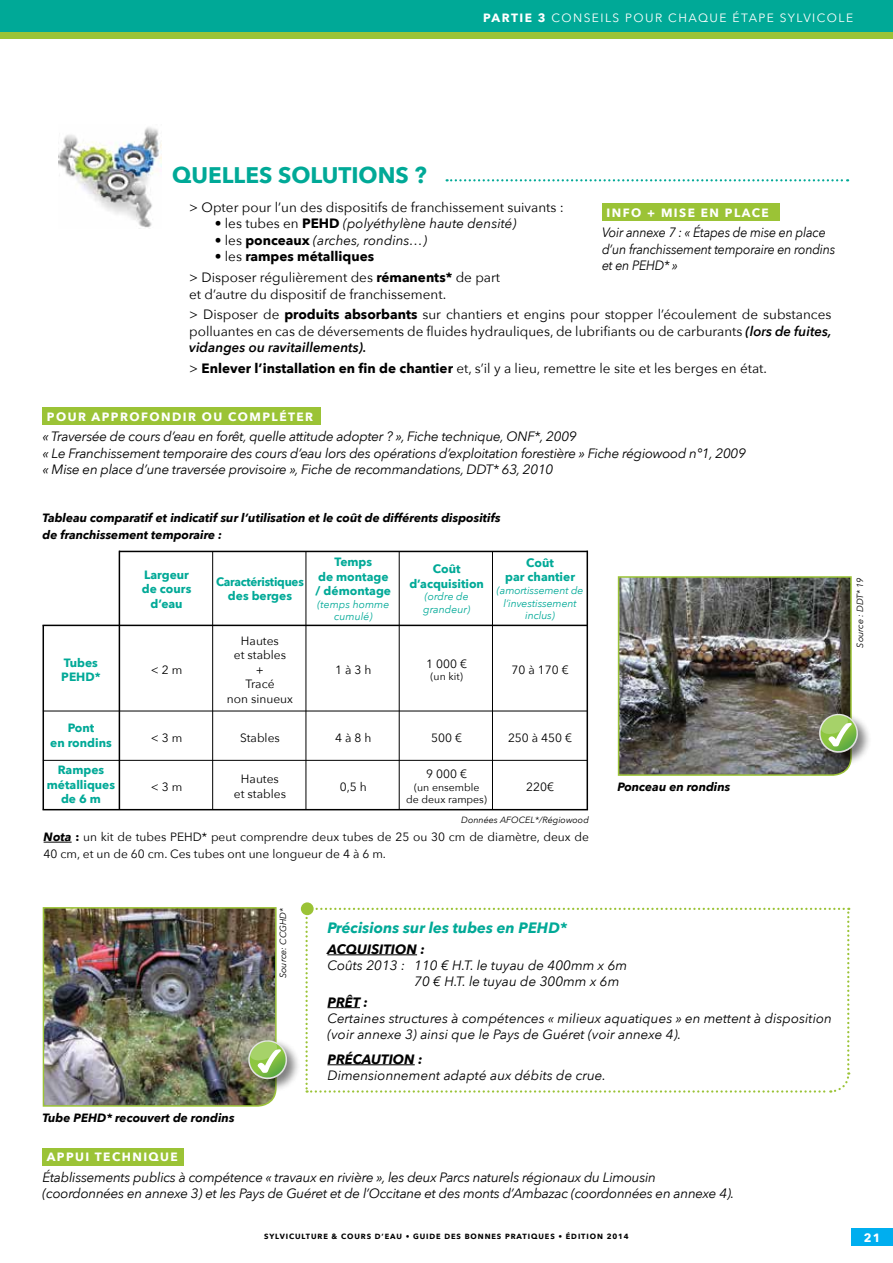
<style>
.page{position:relative;width:893px;height:1263px;background:#fff}
.page>*{position:absolute;margin:0;border:0;box-sizing:border-box;transform-origin:0 0}
.t1{font:700 22.5px "Avenir Next";color:#00a997}
.t2{font:italic 700 15px "Avenir Next";color:#00a997}
.t3{font:italic 13.5px/16.5px "Avenir Next";letter-spacing:-.02em;color:#000}
.t4{font:13.5px/20.7px "Avenir Next";color:#000}
.t5{font:italic 13.5px/16.2px "Avenir Next";color:#000}
.t6{font:italic 13.5px/16.5px "Avenir Next";letter-spacing:-.02em;color:#000;scale:.93 1}
.t7{font:italic 700 13.5px "Avenir Next";color:#000}
.t8{font:12px/14.4px "Avenir Next";color:#000;text-align:center}
.t9{font:italic 700 12px/16.5px "Avenir Next";color:#000}
.t10{font:700 12px/14.4px "Avenir Next";color:#00a997;text-align:center}
.t11{font:700 12px "Avenir Next";letter-spacing:.12em;color:#fff}
.t12{font:12px "Avenir Next";letter-spacing:.12em;color:#fff}
.t13{font:700 12px/14.4px "Avenir Next";letter-spacing:-.02em;color:#00a997;text-align:center}
.t14{font:italic 10.5px/12.6px "Avenir Next";letter-spacing:-.01em;color:#00a997;text-align:center}
.t15{font:10.5px/12.6px "Avenir Next";color:#000;text-align:center}
.t16{font:italic 9px "Avenir Next";color:#000}
.t17{font:700 7.5px "Avenir Next";letter-spacing:.12em;color:#000}
.s1{font-weight:700}
.s2{font-style:normal}
.s3{font-weight:700;font-style:normal}
.s4{font-weight:600;font-style:italic}
.s5{font-weight:700;font-style:italic}
</style>
<div class="page">
<div style="left:0;top:7px;width:893px;height:32px;background:#9bc336"></div>
<div style="left:0;top:0;width:893px;height:32px;background:#00a997"></div>
<div style="left:43px;top:1148px;width:141px;height:17px;background:#9bc336"></div>
<div style="left:602px;top:204px;width:177px;height:17px;background:#9bc336"></div>
<div style="left:43px;top:408px;width:278px;height:17px;background:#9bc336"></div>
<svg style="left:447px;top:179px;width:401px;height:2px"></svg>
<svg style="left:305px;top:908px;width:546px;height:185px"></svg>
<hr style="left:327px;top:954px;width:90px;height:1px;background:#000">
<hr style="left:327px;top:1007px;width:33px;height:1px;background:#000">
<hr style="left:327px;top:1064px;width:88px;height:1px;background:#000">
<div style="left:301px;top:902px;width:13px;height:13px;background:#9bc336;border-radius:50%"></div>
<div style="left:851px;top:1229px;width:42px;height:17px;background:#00aeef"></div>
<img style="left:617px;top:576px;width:235px;height:200px">
<div style="left:817px;top:712px;width:55px;height:55px;background:#000;opacity:.5"></div>
<svg style="left:817px;top:712px;width:42px;height:42px"></svg>
<img style="left:42px;top:907px;width:235px;height:200px">
<div style="left:246px;top:1038px;width:55px;height:55px;background:#000;opacity:.5"></div>
<svg style="left:247px;top:1039px;width:42px;height:42px"></svg>
<img style="left:58px;top:127px;width:104px;height:101px">
<svg style="left:44px;top:842px;width:28px;height:1px"></svg>
<hr style="left:119px;top:551px;width:1px;height:259px;background:#000">
<hr style="left:212px;top:551px;width:1px;height:259px;background:#000">
<hr style="left:306px;top:551px;width:1px;height:259px;background:#000">
<hr style="left:399px;top:551px;width:1px;height:259px;background:#000">
<hr style="left:492px;top:551px;width:1px;height:259px;background:#000">
<hr style="left:587px;top:551px;width:1px;height:259px;background:#000">
<hr style="left:43px;top:625px;width:1px;height:184px;background:#000">
<hr style="left:119px;top:551px;width:469px;height:1px;background:#000">
<hr style="left:43px;top:625px;width:545px;height:1px;background:#000">
<hr style="left:43px;top:711px;width:545px;height:1px;background:#000">
<hr style="left:43px;top:760px;width:545px;height:1px;background:#000">
<hr style="left:43px;top:809px;width:545px;height:1px;background:#000">
<p class="t12" style="left:483px;top:10px;width:371px"><span class="s1">PARTIE 3</span> CONSEILS POUR CHAQUE ÉTAPE SYLVICOLE</p>
<h1 class="t1" style="left:172px;top:161px;width:256px">QUELLES SOLUTIONS ?</h1>
<p class="t4" style="left:189px;top:197px;width:376px">&gt; Opter pour l’un des dispositifs de franchissement suivants :</p>
<p class="t5" style="left:215px;top:216px;width:303px"><span class="s2">• les tubes en</span> <span class="s3">PEHD</span> (polyéthylène haute densité)</p>
<p class="t5" style="left:215px;top:232px;width:214px"><span class="s2">• les</span> <span class="s3">ponceaux</span> (arches, rondins…)</p>
<p class="t4" style="left:189px;top:246px;width:312px;text-indent:26px">• les <span class="s1">rampes métalliques<br></span>&gt; Disposer régulièrement des <span class="s1">rémanents*</span> de part</p>
<p class="t4" style="left:189px;top:284px;width:644px">et d’autre du dispositif de franchissement.<br>&gt; Disposer de <span class="s1">produits absorbants</span> sur chantiers et engins pour stopper l’écoulement de substances</p>
<p class="t4" style="left:189px;top:323px;width:644px;line-height:16.5px">polluantes en cas de déversements de fluides hydrauliques, de lubrifiants ou de carburants <span class="s4">(lors de fuites, vidanges ou ravitaillements).</span></p>
<p class="t4" style="left:189px;top:358px;width:579px">&gt; <span class="s1">Enlever l’installation en fin de chantier</span> et, s’il y a lieu, remettre le site et les berges en état.</p>
<p class="t11" style="left:606px;top:205px;width:164px">INFO + MISE EN PLACE</p>
<p class="t6" style="left:602px;top:224px;width:252px">Voir annexe 7 : « Étapes de mise en place d’un franchissement temporaire en rondins et en PEHD* »</p>
<p class="t11" style="left:47px;top:409px;width:268px">POUR APPROFONDIR OU COMPLÉTER</p>
<p class="t3" style="left:43px;top:428px;width:705px">« Traversée de cours d’eau en forêt, quelle attitude adopter ? », Fiche technique, ONF*, 2009<br>« Le Franchissement temporaire des cours d’eau lors des opérations d’exploitation forestière » Fiche régiowood n°1, 2009 « Mise en place d’une traversée provisoire », Fiche de recommandations, DDT* 63, 2010</p>
<p class="t9" style="left:43px;top:510px;width:460px">Tableau comparatif et indicatif sur l’utilisation et le coût de différents dispositifs de franchissement temporaire :</p>
<p class="t10" style="left:61px;top:655px;width:41px;text-align:left">Tubes<br>PEHD*</p>
<p class="t10" style="left:50px;top:721px;width:63px">Pont<br>en rondins</p>
<p class="t10" style="left:47px;top:763px;width:70px">Rampes métalliques de 6 m</p>
<p class="t10" style="left:142px;top:567px;width:51px">Largeur de cours d’eau</p>
<p class="t13" style="left:216px;top:574px;width:89px">Caractéristiques des berges</p>
<p class="t8" style="left:151px;top:662px;width:33px">&lt; 2 m</p>
<p class="t8" style="left:151px;top:730px;width:33px">&lt; 3 m</p>
<p class="t8" style="left:151px;top:779px;width:33px">&lt; 3 m</p>
<p class="t8" style="left:227px;top:634px;width:68px">Hautes<br>et stables<br>+<br>Tracé<br>non sinueux</p>
<p class="t8" style="left:240px;top:730px;width:41px">Stables</p>
<p class="t8" style="left:234px;top:772px;width:54px">Hautes<br>et stables</p>
<p class="t10" style="left:316px;top:555px;width:77px">Temps<br>de montage / démontage</p>
<p class="t14" style="left:317px;top:598px;width:73px">(temps homme cumulé)</p>
<p class="t8" style="left:335px;top:662px;width:38px">1 à 3 h</p>
<p class="t8" style="left:335px;top:730px;width:38px">4 à 8 h</p>
<p class="t8" style="left:340px;top:779px;width:29px">0,5 h</p>
<p class="t10" style="left:409px;top:562px;width:76px">Coût d’acquisition</p>
<p class="t14" style="left:423px;top:590px;width:49px;text-align:left">(ordre de grandeur)</p>
<p class="t10" style="left:505px;top:555px;width:71px">Coût<br>par chantier</p>
<p class="t14" style="left:497px;top:584px;width:88px">(amortissement de l’investissement inclus)</p>
<p class="t8" style="left:426px;top:656px;width:42px">1 000 €</p>
<p class="t15" style="left:430px;top:670px;width:34px">(un kit)</p>
<p class="t8" style="left:511px;top:662px;width:59px">70 à 170 €</p>
<p class="t8" style="left:431px;top:730px;width:32px">500 €</p>
<p class="t8" style="left:508px;top:730px;width:66px">250 à 450 €</p>
<p class="t8" style="left:426px;top:767px;width:42px">9 000 €</p>
<p class="t15" style="left:406px;top:781px;width:82px">(un ensemble<br>de deux rampes)</p>
<p class="t8" style="left:526px;top:779px;width:29px">220€</p>
<p class="t16" style="left:461px;top:814px;width:129px">Données AFOCEL*/Régiowood</p>
<p class="t8" style="left:44px;top:829px;width:547px;line-height:16.5px;text-align:left"><span class="s5">Nota</span> <span class="s1">:</span> un kit de tubes PEHD* peut comprendre deux tubes de 25 ou 30 cm de diamètre, deux de<br>40 cm, et un de 60 cm. Ces tubes ont une longueur de 4 à 6 m.</p>
<p class="t9" style="left:618px;top:778px;width:114px">Ponceau en rondins</p>
<p class="t9" style="left:43px;top:1109px;width:194px">Tube PEHD* recouvert de rondins</p>
<p class="t16" style="left:278px;top:978px;width:72px;rotate:-90deg">Source: CCGHD*</p>
<p class="t2" style="left:327px;top:919px;width:241px">Précisions sur les tubes en PEHD*</p>
<p class="t7" style="left:327px;top:941px;width:37px">Acquisiti</p>
<p class="t7" style="left:395px;top:941px;width:31px">on :</p>
<p class="t5" style="left:414px;top:957px;width:215px;text-indent:-87px">Coûts 2013 : 110 € H.T. le tuyau de 400mm x 6m<br>70 € H.T. le tuyau de 300mm x 6m</p>
<p class="t7" style="left:327px;top:994px;width:42px">Prêt :</p>
<p class="t5" style="left:327px;top:1010px;width:506px">Certaines structures à compétences « milieux aquatiques » en mettent à disposition (voir annexe 3) ainsi que le Pays de Guéret (voir annexe 4).</p>
<p class="t7" style="left:327px;top:1051px;width:18px">Précauti</p>
<p class="t7" style="left:393px;top:1051px;width:31px">on :</p>
<p class="t5" style="left:327px;top:1067px;width:280px">Dimensionnement adapté aux débits de crue.</p>
<p class="t11" style="left:47px;top:1149px;width:19px">Appui</p>
<p class="t11" style="left:95px;top:1149px;width:48px">technique</p>
<p class="t3" style="left:43px;top:1169px;width:693px">Établissements publics à compétence « travaux en rivière », les deux Parcs naturels régionaux du Limousin (coordonnées en annexe 3) et les Pays de Guéret et de l’Occitane et des monts d’Ambazac (coordonnées en annexe 4).</p>
<p class="t17" style="left:264px;top:1231px;width:366px">SYLVICULTURE &amp; COURS D’EAU • GUIDE DES BONNES PRATIQUES • ÉDITION 2014</p>
<p class="t16" style="left:855px;top:647px;width:72px;rotate:-90deg">Source : DDT* 19</p>
<p class="t11" style="left:864px;top:1230px;width:18px">21</p>
</div>
